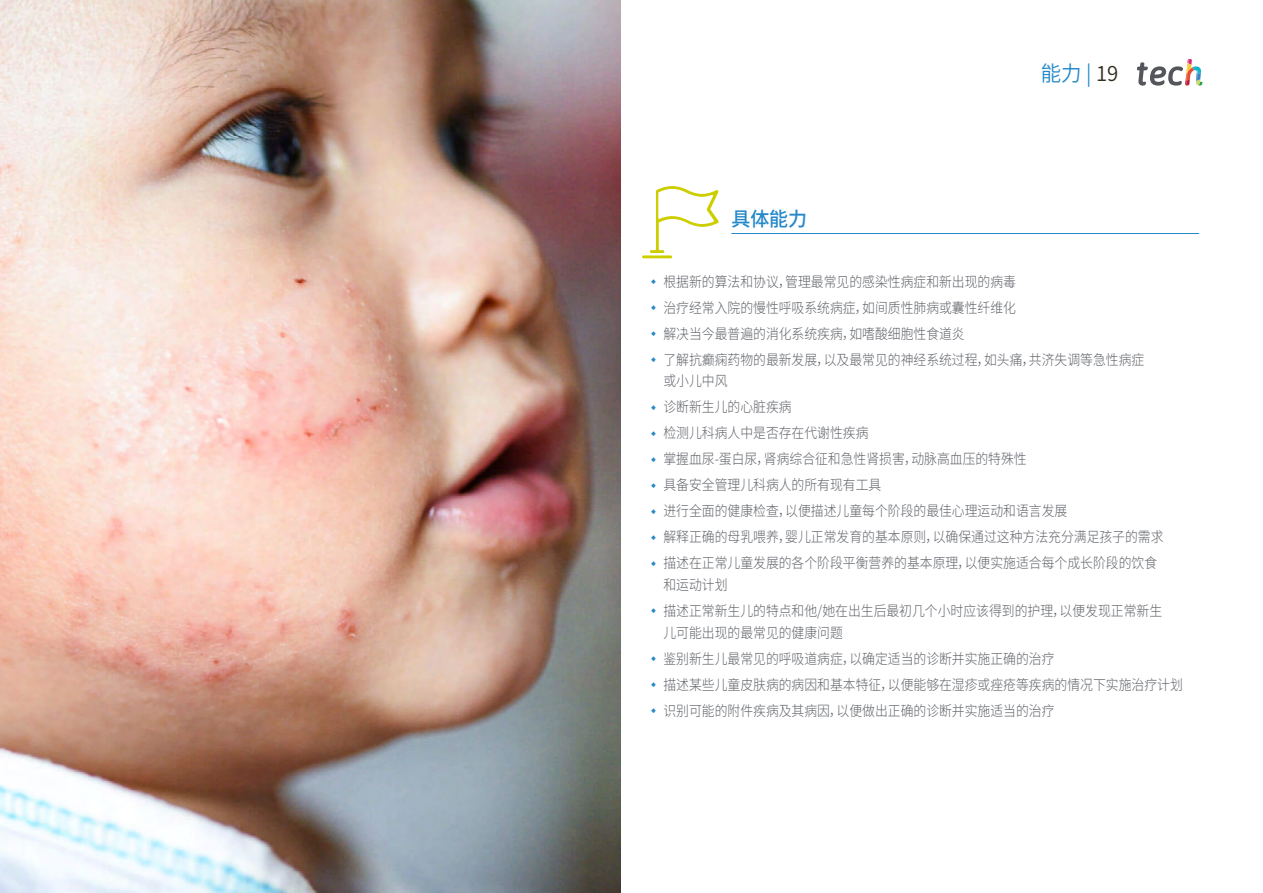
<style>
.page{position:relative;width:1263px;height:893px;background:#fff}
.page>*{position:absolute;margin:0;border:0;box-sizing:border-box;transform-origin:0 0}
.t1{font:21px "Source Han Sans CN";color:#2488c9}
.t2{font:500 19.5px "Source Han Sans CN";color:#2488c9}
.t3{font:300 14.25px/26px "Source Han Sans CN";color:#61646a;scale:.9 1}
.s1{color:#312e20}
</style>
<div class="page">
<hr style="left:731px;top:233px;width:468px;height:1px;background:#2488c9">
<hr style="left:642px;top:255px;width:30px;height:3px;background:#cdce00">
<svg style="left:650px;top:186px;width:69px;height:67px"></svg>
<svg style="left:1137px;top:59px;width:65px;height:27px"></svg>
<img style="left:0;top:0;width:621px;height:893px">
<h2 class="t2" style="left:731px;top:208px;width:77px">具体能力</h2>
<h1 class="t1" style="left:1041px;top:61px;width:79px">能力 | <span class="s1">19</span></h1>
<p class="t3" style="left:663px;top:269px;width:536px">根据新的算法和协议，管理最常见的感染性病症和新出现的病毒<br>治疗经常入院的慢性呼吸系统病症，如间质性肺病或囊性纤维化<br>解决当今最普遍的消化系统疾病，如嗜酸细胞性食道炎<br>了解抗癫痫药物的最新发展，以及最常见的神经系统过程，如头痛，共济失调等急性病症</p>
<p class="t3" style="left:663px;top:369px;width:557px">或小儿中风<br>诊断新生儿的心脏疾病<br>检测儿科病人中是否存在代谢性疾病<br>掌握血尿-蛋白尿，肾病综合征和急性肾损害，动脉高血压的特殊性<br>具备安全管理儿科病人的所有现有工具<br>进行全面的健康检查，以便描述儿童每个阶段的最佳心理运动和语言发展<br>解释正确的母乳喂养，婴儿正常发育的基本原则，以确保通过这种方法充分满足孩子的需求描述在正常儿童发展的各个阶段平衡营养的基本原理，以便实施适合每个成长阶段的饮食</p>
<p class="t3" style="left:663px;top:572px;width:556px">和运动计划<br>描述正常新生儿的特点和他/她在出生后最初几个小时应该得到的护理，以便发现正常新生</p>
<p class="t3" style="left:663px;top:620px;width:579px">儿可能出现的最常见的健康问题<br>鉴别新生儿最常见的呼吸道病症，以确定适当的诊断并实施正确的治疗<br>描述某些儿童皮肤病的病因和基本特征，以便能够在湿疹或痤疮等疾病的情况下实施治疗计划识别可能的附件疾病及其病因，以便做出正确的诊断并实施适当的治疗</p>
</div>
